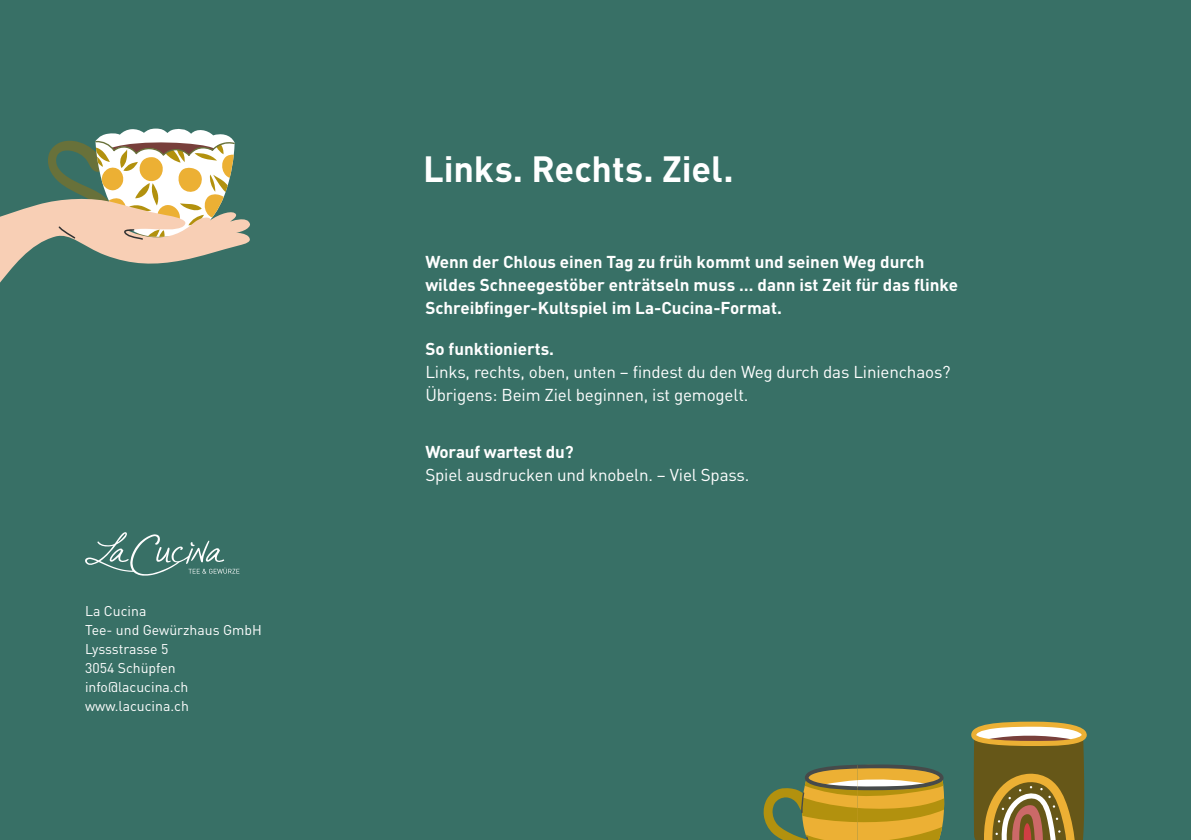
<style>
.page{position:relative;width:1191px;height:840px;background:#fff}
.page>*{position:absolute;margin:0;border:0;box-sizing:border-box;transform-origin:0 0}
.t1{font:700 36px "DINOT";letter-spacing:-.005em;color:#fff}
.t2{font:700 17px/23px "DINOT";color:#fff}
.t3{font:17px/23px "DINOT";letter-spacing:-.01em;color:#fff}
.t4{font:14px/19px "DINOT";color:#fff}
</style>
<div class="page">
<div style="left:0;top:0;width:1191px;height:839px;background:#387066"></div>
<svg style="left:0;top:128px;width:250px;height:155px"></svg>
<svg style="left:971px;top:721px;width:115px;height:118px;background:#927b3f"></svg>
<svg style="left:763px;top:764px;width:181px;height:75px"></svg>
<svg style="left:85px;top:532px;width:154px;height:43px"></svg>
<p class="t4" style="left:85px;top:600px;width:178px">La Cucina<br>Tee- und Gewürzhaus GmbH<br>Lyssstrasse 5<br>3054 Schüpfen info@lacucina.ch www.lacucina.ch</p>
<h1 class="t1" style="left:423px;top:144px;width:312px">Links. Rechts. Ziel.</h1>
<p class="t2" style="left:425px;top:250px;width:534px">Wenn der Chlous einen Tag zu früh kommt und seinen Weg durch wildes Schneegestöber enträtseln muss … dann ist Zeit für das flinke<br>Schreibfinger-Kultspiel im La-Cucina-Format.</p>
<p class="t2" style="left:425px;top:336px;width:130px">So funktionierts.</p>
<p class="t3" style="left:425px;top:359px;width:527px">Links, rechts, oben, unten – findest du den Weg durch das Linienchaos?<br>Übrigens: Beim Ziel beginnen, ist gemogelt.</p>
<p class="t2" style="left:425px;top:439px;width:150px">Worauf wartest du?</p>
<p class="t3" style="left:425px;top:462px;width:325px">Spiel ausdrucken und knobeln. – Viel Spass.</p>
</div>
